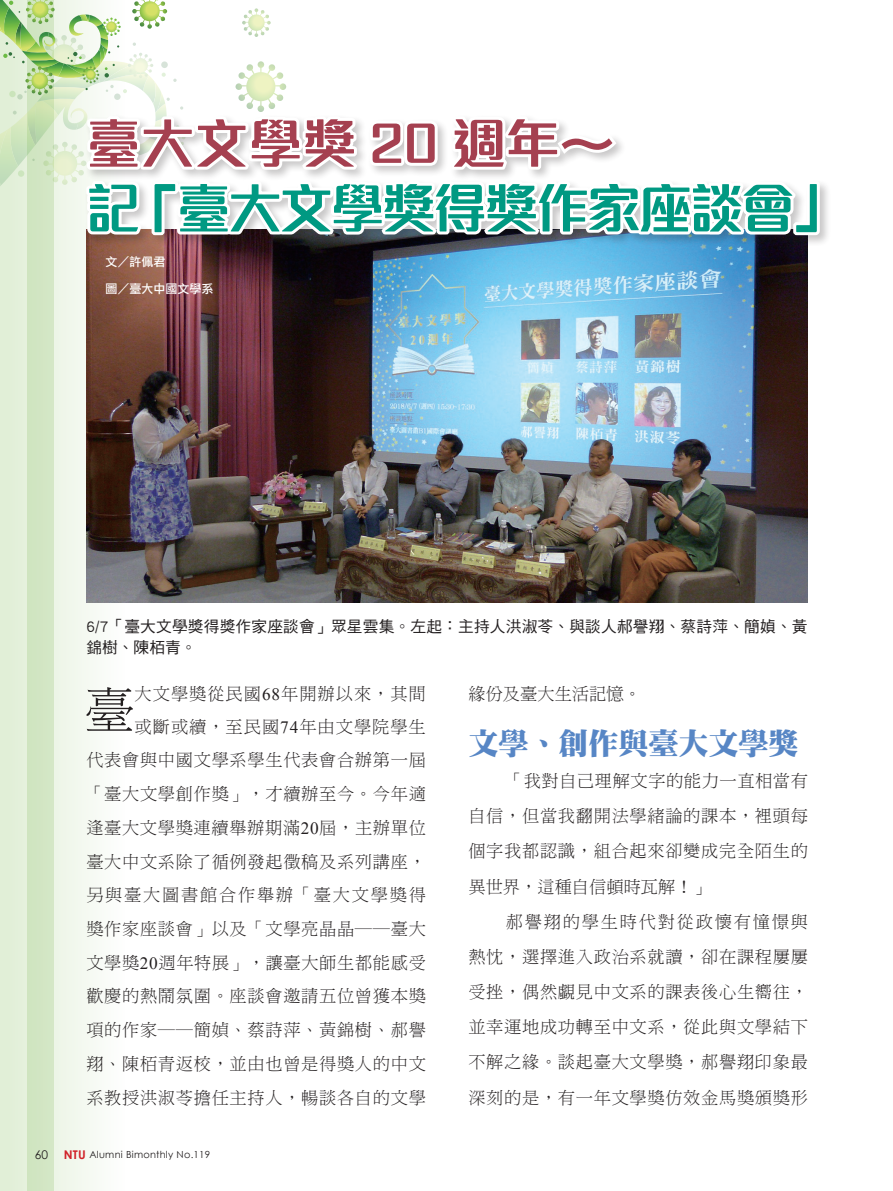
<style>
.page{position:relative;width:893px;height:1191px;background:#fff}
.page>*{position:absolute;margin:0;border:0;box-sizing:border-box;transform-origin:0 0}
.t1{font:700 54px "M Finance HK";letter-spacing:-.05em;color:#009982}
.t2{font:700 54px "M Finance HK";color:#a54050}
.內文字首放大{font:50.25px "DF Ming Std W3";color:#231f20}
.內文-中標{font:30px "DF Ming Std W12";color:#5786c5}
.內文字首放大-2{font:17.25px/33.6px "DF Ming Std W3";letter-spacing:.04em;color:#231f20;text-align:right}
.內文11_5{font:17.25px/35.1px "DF Ming Std W3";letter-spacing:.04em;color:#231f20;text-align:justify}
.內文字首放大-3{font:17.25px "DF Ming Std W3";color:#231f20}
.圖說{font:15.75px/21px "DF Hei Std W5";letter-spacing:.01em;color:#231f20}
.作者{font:12px "DF Li Hei Std W5";color:#fff}
.t3{font:12px "Century Gothic";color:#231f20}
.t4{font:9.75px "Century Gothic";letter-spacing:.025em;color:#231f20}
.s1{font-family:"Times New Roman"}
.s2{font-weight:700;font-size:12px;color:#d1232a}
</style>
<div class="page">
<svg style="left:0;top:265px;width:96px;height:926px;fill:#eef6e9"></svg>
<div style="left:27px;top:0;width:27px;height:1191px;background:#d1e5c3"></div>
<img style="left:86px;top:265px;width:722px;height:338px">
<svg style="left:0;top:0;width:825px;height:265px"></svg>
<p class="t2" style="left:86px;top:104px;width:529px">臺大文學獎 20 週年～</p>
<p class="t1" style="left:86px;top:168px;width:761px">記「臺大文學獎得獎作家座談會」</p>
<p class="作者" style="left:105px;top:255px;width:61px">文／許佩君</p>
<p class="作者" style="left:105px;top:282px;width:109px">圖／臺大中國文學系</p>
<p class="圖說" style="left:86px;top:616px;width:723px">6/7「臺大文學獎得獎作家座談會」眾星雲集。左起：主持人洪淑苓、與談人郝譽翔、蔡詩萍、簡媜、黃錦樹、陳栢青。</p>
<p class="內文字首放大-2" style="left:86px;top:676px;width:341px">大文學獎從民國<span class="s1">68</span>年開辦以來，其間<br>或斷或續，至民國<span class="s1">74</span>年由文學院學生<br>代表會與中國文學系學生代表會合辦第一屆「臺大文學創作獎」，才續辦至今。今年適逢臺大文學獎連續舉辦期滿<span class="s1">20</span>屆，主辦單位臺大中文系除了循例發起徵稿及系列講座，另與臺大圖書館合作舉辦「臺大文學獎得獎作家座談會」以及「文學亮晶晶――臺大文學獎<span class="s1">20</span>週年特展」，讓臺大師生都能感受歡慶的熱鬧氛圍。座談會邀請五位曾獲本獎項的作家――簡媜、蔡詩萍、黃錦樹、郝譽翔、陳栢青返校，並由也曾是得獎人的中文系教授洪淑苓擔任主持人，暢談各自的文學</p>
<p class="內文字首放大-3" style="left:468px;top:684px;width:174px">緣份及臺大生活記憶。</p>
<p class="內文字首放大" style="left:84px;top:683px;width:52px">臺</p>
<p class="內文-中標" style="left:468px;top:727px;width:332px">文學、創作與臺大文學獎</p>
<p class="內文11_5" style="left:468px;top:763px;width:341px;text-indent:38px">「我對自己理解文字的能力一直相當有自信，但當我翻開法學緒論的課本，裡頭每個字我都認識，組合起來卻變成完全陌生的異世界，這種自信頓時瓦解！」</p>
<p class="內文11_5" style="left:468px;top:903px;width:341px;text-indent:38px">郝譽翔的學生時代對從政懷有憧憬與熱忱，選擇進入政治系就讀，卻在課程屢屢受挫，偶然覷見中文系的課表後心生嚮往，並幸運地成功轉至中文系，從此與文學結下不解之緣。談起臺大文學獎，郝譽翔印象最深刻的是，有一年文學獎仿效金馬獎頒獎形</p>
<p class="t3" style="left:35px;top:1147px;width:15px">60</p>
<p class="t4" style="left:64px;top:1148px;width:148px"><span class="s2">NTU</span> Alumni Bimonthly No.119</p>
</div>
